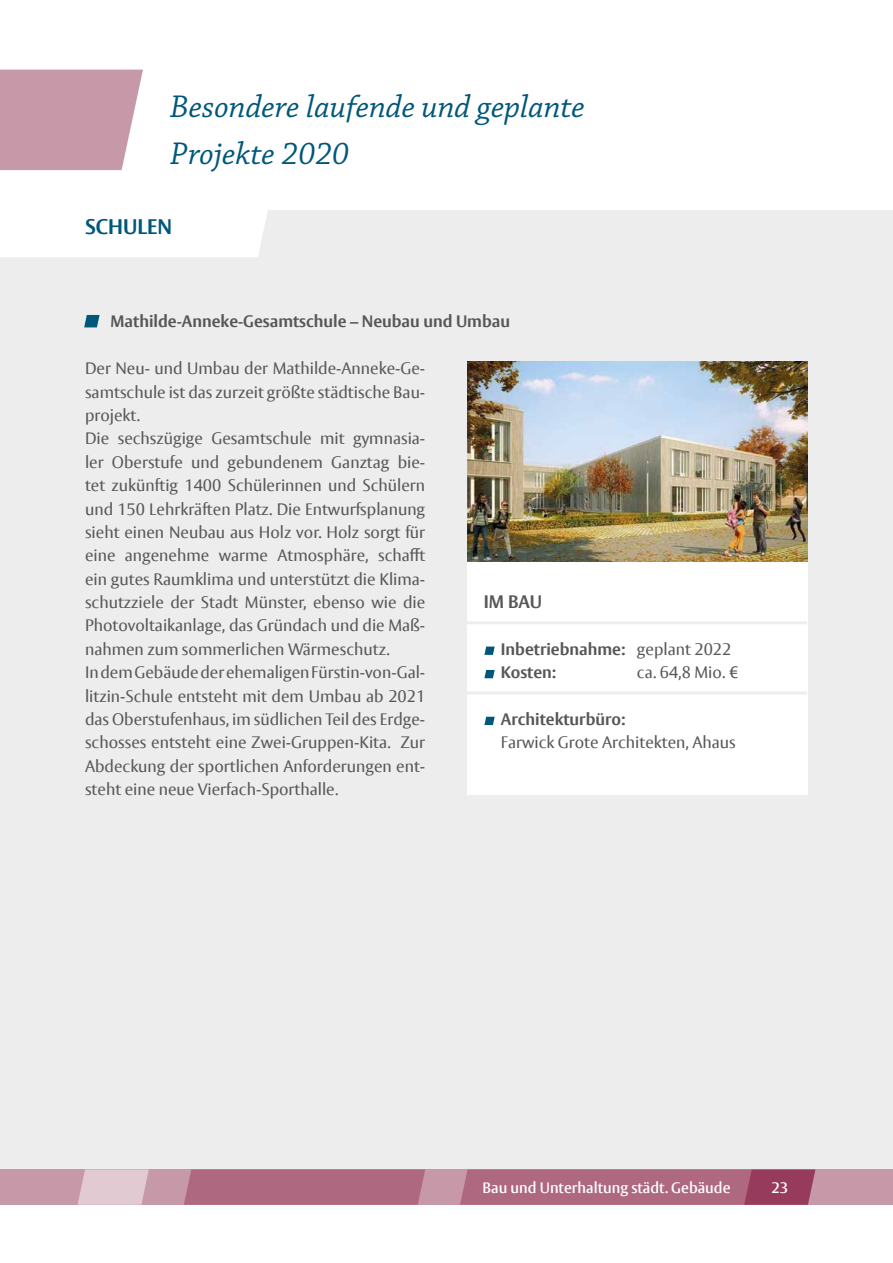
<style>
.page{position:relative;width:893px;height:1263px;background:#fff}
.page>*{position:absolute;margin:0;border:0;box-sizing:border-box;transform-origin:0 0}
.t1{font:italic 33px/46.8px "Chaparral Pro";color:#00577a}
.t2{font:700 21px "Vesta Pro";color:#00577a}
.t3{font:700 18px "Vesta Pro";color:#575756}
.t4{font:16.5px/23.4px "Vesta Pro";color:#575756}
.t5{font:700 16.5px "Vesta Pro";color:#575756}
.t6{font:600 15px "Vesta Pro";color:#fff}
.s1{font-weight:400}
</style>
<div class="page">
<div style="left:0;top:1169px;width:893px;height:36px;background:#c798a7"></div>
<svg style="left:78px;top:1169px;width:71px;height:36px;background:#dec3cc"></svg>
<svg style="left:184px;top:1169px;width:241px;height:36px;background:#af6a80"></svg>
<svg style="left:460px;top:1169px;width:355px;height:36px;background:#aa617a"></svg>
<div style="left:0;top:210px;width:893px;height:959px;background:#ededed"></div>
<div style="left:468px;top:561px;width:340px;height:234px;background:#fff"></div>
<hr style="left:460px;top:621px;width:347px;height:3px;background:#ededed">
<hr style="left:458px;top:691px;width:349px;height:3px;background:#ededed">
<svg style="left:0;top:70px;width:268px;height:187px"></svg>
<svg style="left:84px;top:315px;width:16px;height:12px"></svg>
<img style="left:468px;top:361px;width:340px;height:200px">
<svg style="left:484px;top:646px;width:11px;height:9px"></svg>
<svg style="left:484px;top:670px;width:11px;height:8px"></svg>
<svg style="left:484px;top:717px;width:11px;height:8px"></svg>
<p class="t1" style="left:170px;top:84px;width:416px">Besondere laufende und geplante<br>Projekte 2020</p>
<p class="t2" style="left:85px;top:214px;width:89px">ScHuleN</p>
<p class="t5" style="left:111px;top:311px;width:401px">mathilde-Anneke-Gesamtschule – Neubau und umbau</p>
<p class="t4" style="left:85px;top:356px;width:342px">Der Neu- und Umbau der Mathilde-Anneke-Ge&shy;samtschule ist das zurzeit größte städtische Bau&shy;projekt.<br>Die sechszügige Gesamtschule mit gymnasia&shy;ler Oberstufe und gebundenem Ganztag bie&shy;tet zukünftig 1400 Schülerinnen und Schülern und 150 Lehrkräften Platz. Die Entwurfsplanung sieht einen Neubau aus Holz vor. Holz sorgt für</p>
<p class="t4" style="left:85px;top:544px;width:342px">eine angenehme warme Atmosphäre, schafft</p>
<p class="t4" style="left:85px;top:567px;width:342px">ein gutes Raumklima und unterstützt die Klima&shy;schutzziele der Stadt Münster, ebenso wie die Photovoltaikanlage, das Gründach und die Maß&shy;nahmen zum sommerlichen Wärmeschutz.<br>In dem Gebäude der ehemaligen Fürstin-von-Gal&shy;litzin-Schule entsteht mit dem Umbau ab 2021 das Oberstufenhaus, im südlichen Teil des Erdge&shy;schosses entsteht eine Zwei-Gruppen-Kita. Zur Abdeckung der sportlichen Anforderungen ent&shy;steht eine neue Vierfach-Sporthalle.</p>
<p class="t3" style="left:484px;top:591px;width:60px">Im BAu</p>
<p class="t5" style="left:501px;top:639px;width:232px">Inbetriebnahme: <span class="s1">geplant 2022</span></p>
<p class="t5" style="left:501px;top:662px;width:57px">Kosten:</p>
<p class="t4" style="left:637px;top:661px;width:103px">ca. 64,8 Mio. €</p>
<p class="t5" style="left:501px;top:709px;width:126px">Architekturbüro:</p>
<p class="t4" style="left:501px;top:731px;width:236px">Farwick Grote Architekten, Ahaus</p>
<p class="t6" style="left:482px;top:1178px;width:250px">Bau und Unterhaltung städt. Gebäude</p>
<p class="t6" style="left:771px;top:1178px;width:18px">23</p>
</div>
